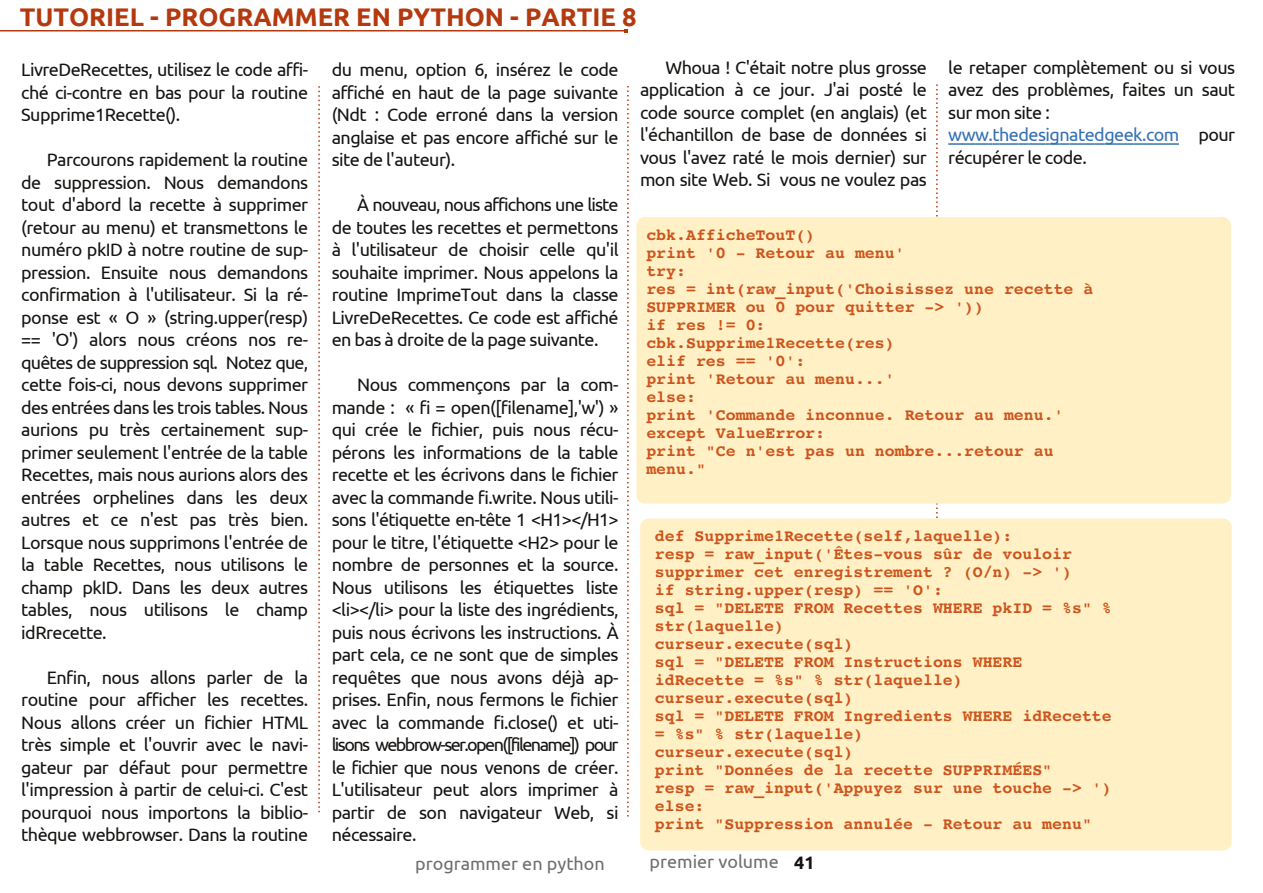
<style>
.page{position:relative;width:1263px;height:893px;background:#fff}
.page>*{position:absolute;margin:0;border:0;box-sizing:border-box;transform-origin:0 0}
.t1{font:700 25.5px "Ubuntu";color:#b5390f}
.t2{font:18px/22.5px "Ubuntu";letter-spacing:-.03em;color:#161412;text-align:justify}
.t3{font:18px "Ubuntu";color:#6d6e6f}
.t4{font:700 18px "Ubuntu";color:#161412}
.t5{font:700 16.5px/18px "Courier 10 Pitch BT";color:#cd551d}
.s1{color:#3671b3}
</style>
<div class="page">
<svg style="left:318px;top:86px;width:2px;height:726px"></svg>
<svg style="left:627px;top:86px;width:2px;height:730px"></svg>
<svg style="left:936px;top:84px;width:2px;height:435px"></svg>
<hr style="left:0;top:30px;width:625px;height:1px;background:#b5390f">
<div style="left:640px;top:519px;width:591px;height:331px;background:#fff0c5;border-radius:9px"></div>
<div style="left:636px;top:217px;width:595px;height:287px;background:#fff0c5;border-radius:9px"></div>
<svg style="left:948px;top:143px;width:231px;height:2px"></svg>
<h1 class="t1" style="left:20px;top:2px;width:618px">TUTORIEL - PROGRAMMER EN PYTHON - PARTIE 8</h1>
<p class="t2" style="left:21px;top:58px;width:288px">LivreDeRecettes, utilisez le code affi&shy;ché ci-contre en bas pour la routine Supprime1Recette().</p>
<p class="t2" style="left:21px;top:148px;width:288px;text-indent:26px">Parcourons rapidement la routine de suppression. Nous demandons tout d'abord la recette à supprimer (retour au menu) et transmettons le numéro pkID à notre routine de sup&shy;pression. Ensuite nous demandons confirmation à l'utilisateur. Si la ré&shy;ponse est « O » (string.upper(resp) == 'O') alors nous créons nos re&shy;quêtes de suppression sql. Notez que, cette fois-ci, nous devons supprimer des entrées dans les trois tables. Nous aurions pu très certainement sup&shy;primer seulement l'entrée de la table Recettes, mais nous aurions alors des entrées orphelines dans les deux autres et ce n'est pas très bien.<br>Lorsque nous supprimons l'entrée de la table Recettes, nous utilisons le champ pkID. Dans les deux autres tables, nous utilisons le champ idRrecette.</p>
<p class="t2" style="left:21px;top:666px;width:288px;text-indent:26px">Enfin, nous allons parler de la routine pour afficher les recettes.<br>Nous allons créer un fichier HTML très simple et l'ouvrir avec le navi&shy;gateur par défaut pour permettre l'impression à partir de celui-ci. C'est pourquoi nous importons la biblio&shy;thèque webbrowser. Dans la routine</p>
<p class="t2" style="left:332px;top:58px;width:288px">du menu, option 6, insérez le code affiché en haut de la page suivante (Ndt : Code erroné dans la version anglaise et pas encore affiché sur le site de l'auteur).</p>
<p class="t2" style="left:332px;top:193px;width:288px;text-indent:26px">À nouveau, nous affichons une liste de toutes les recettes et permettons à l'utilisateur de choisir celle qu'il souhaite imprimer. Nous appelons la routine ImprimeTout dans la classe LivreDeRecettes. Ce code est affiché en bas à droite de la page suivante.</p>
<p class="t2" style="left:332px;top:373px;width:288px;text-indent:26px">Nous commençons par la com&shy;mande : « fi = open([filename],'w') » qui crée le fichier, puis nous récu&shy;pérons les informations de la table recette et les écrivons dans le fichier avec la commande fi.write. Nous utili&shy;sons l'étiquette en-tête 1 &lt;H1&gt;&lt;/H1&gt; pour le titre, l'étiquette &lt;H2&gt; pour le nombre de personnes et la source.<br>Nous utilisons les étiquettes liste &lt;li&gt;&lt;/li&gt; pour la liste des ingrédients, puis nous écrivons les instructions. À part cela, ce ne sont que de simples requêtes que nous avons déjà ap&shy;prises. Enfin, nous fermons le fichier avec la commande fi.close() et uti&shy;lisons webbrow-ser.open([filename]) pour le fichier que nous venons de créer.<br>L'utilisateur peut alors imprimer à partir de son navigateur Web, si nécessaire.</p>
<p class="t2" style="left:640px;top:56px;width:288px;text-indent:26px">Whoua ! C'était notre plus grosse application à ce jour. J'ai posté le code source complet (en anglais) (et l'échantillon de base de données si vous l'avez raté le mois dernier) sur mon site Web. Si vous ne voulez pas</p>
<p class="t2" style="left:948px;top:56px;width:288px;text-align:left">le retaper complètement ou si vous avez des problèmes, faites un saut sur mon site : <span class="s1">www.thedesignatedgeek.com</span> pour récupérer le code.</p>
<p class="t5" style="left:646px;top:228px;width:448px">cbk.AfficheTouT()<br>print '0 - Retour au menu'<br>try:<br>res = int(raw_input('Choisissez une recette à<br>SUPPRIMER ou 0 pour quitter -&gt; '))<br>if res != 0:<br>cbk.Supprime1Recette(res)<br>elif res == '0':<br>print 'Retour au menu...'<br>else:<br>print 'Commande inconnue. Retour au menu.' except ValueError:<br>print "Ce n'est pas un nombre...retour au menu."</p>
<p class="t5" style="left:655px;top:528px;width:458px">def Supprime1Recette(self,laquelle):<br>resp = raw_input('Êtes-vous sûr de vouloir supprimer cet enregistrement ? (O/n) -&gt; ')<br>if string.upper(resp) == 'O':<br>sql = "DELETE FROM Recettes WHERE pkID = %s" % str(laquelle)<br>curseur.execute(sql)<br>sql = "DELETE FROM Instructions WHERE idRecette = %s" % str(laquelle) curseur.execute(sql)<br>sql = "DELETE FROM Ingredients WHERE idRecette = %s" % str(laquelle)<br>curseur.execute(sql)<br>print "Données de la recette SUPPRIMÉES"<br>resp = raw_input('Appuyez sur une touche -&gt; ') else:<br>print "Suppression annulée - Retour au menu"</p>
<p class="t3" style="left:415px;top:853px;width:191px">programmer en python</p>
<p class="t3" style="left:649px;top:851px;width:131px">premier volume</p>
<p class="t4" style="left:794px;top:852px;width:22px">41</p>
</div>
